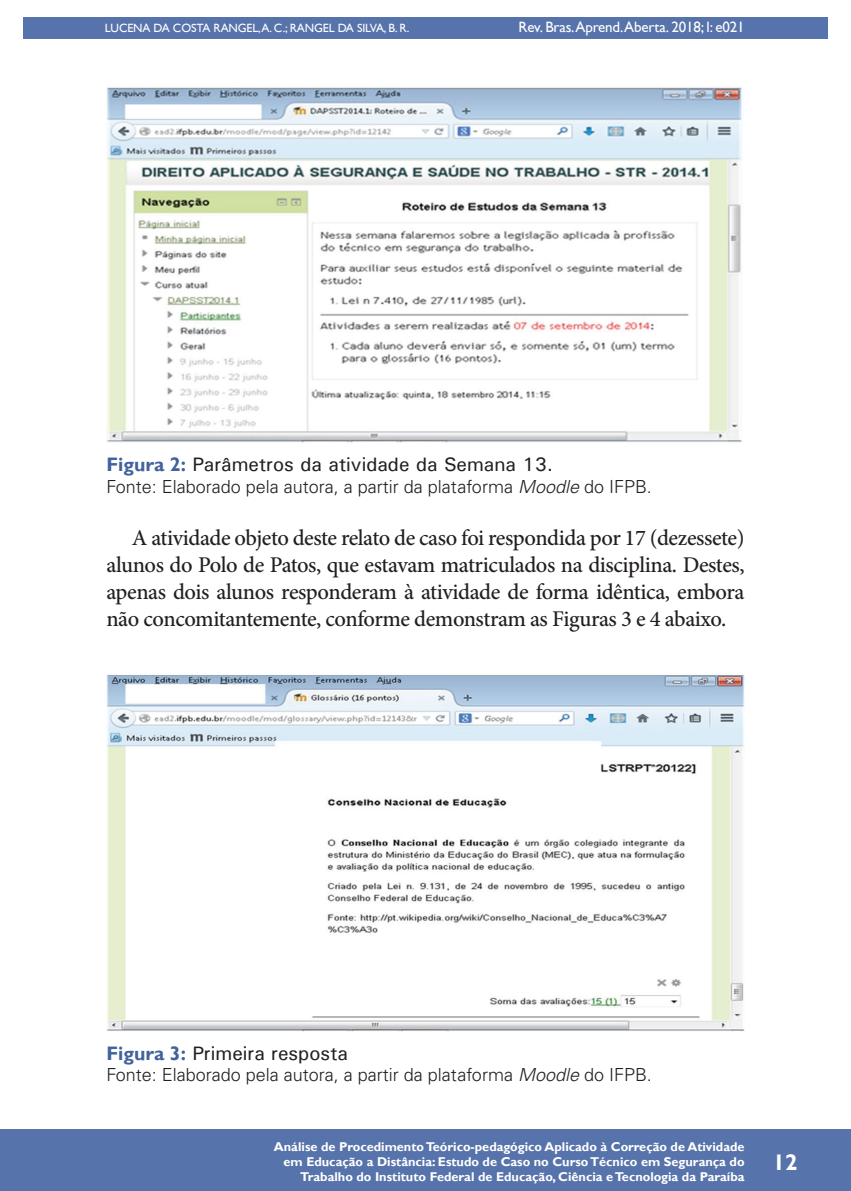
<style>
.page{position:relative;width:851px;height:1191px;background:#fff}
.page>*{position:absolute;margin:0;border:0;box-sizing:border-box;transform-origin:0 0}
.t1{font:500 22.5px/27px "Minion Pro";letter-spacing:-.025em;color:#231f20;text-align:justify}
.t2{font:700 22.5px "Gill Sans";color:#fff}
.t3{font:500 19.5px "Univers";color:#231f20}
.t4{font:300 18px "Univers";color:#231f20}
.t5{font:15px "Gill Sans";letter-spacing:-.01em;color:#fff}
.t6{font:700 12.75px/15.3px "Gill Sans";color:#fff;text-align:right}
.t7{font:12px "Gill Sans";letter-spacing:-.01em;color:#fff}
.s1{font-family:"Gill Sans";font-weight:700;color:#41629c}
.s2{font-style:italic}
</style>
<div class="page">
<div style="left:0;top:1129px;width:850px;height:62px;background:#5773ab"></div>
<div style="left:23px;top:17px;width:804px;height:21px;background:#5773ab"></div>
<img style="left:107px;top:87px;width:635px;height:356px">
<img style="left:107px;top:675px;width:637px;height:357px">
<p class="t7" style="left:105px;top:21px;width:306px">LUCENA DA COSTA RANGEL,A. C.; RANGEL DA SILVA, B. R.</p>
<p class="t5" style="left:518px;top:18px;width:228px">Rev. Bras.Aprend.Aberta. 2018; l: e021</p>
<p class="t3" style="left:106px;top:452px;width:448px"><span class="s1">Figura 2:</span> Parâmetros da atividade da Semana 13.</p>
<p class="t4" style="left:106px;top:475px;width:546px">Fonte: Elaborado pela autora, a partir da plataforma <span class="s2">Moodle</span> do IFPB.</p>
<p class="t1" style="left:106px;top:524px;width:639px;text-indent:26px">A atividade objeto deste relato de caso foi respondida por 17 (dezessete) alunos do Polo de Patos, que estavam matriculados na disciplina. Destes, apenas dois alunos responderam à atividade de forma idêntica, embora não concomitantemente, conforme demonstram as Figuras 3 e 4 abaixo.</p>
<p class="t3" style="left:106px;top:1040px;width:243px"><span class="s1">Figura 3:</span> Primeira resposta</p>
<p class="t4" style="left:106px;top:1064px;width:546px">Fonte: Elaborado pela autora, a partir da plataforma <span class="s2">Moodle</span> do IFPB.</p>
<p class="t6" style="left:274px;top:1138px;width:472px">Análise de Procedimento Teórico-pedagógico Aplicado à Correção de Atividade em Educação a Distância: Estudo de Caso no Curso Técnico em Segurança do<br>Trabalho do Instituto Federal de Educação, Ciência e Tecnologia da Paraíba</p>
<p class="t2" style="left:772px;top:1148px;width:26px">12</p>
</div>
